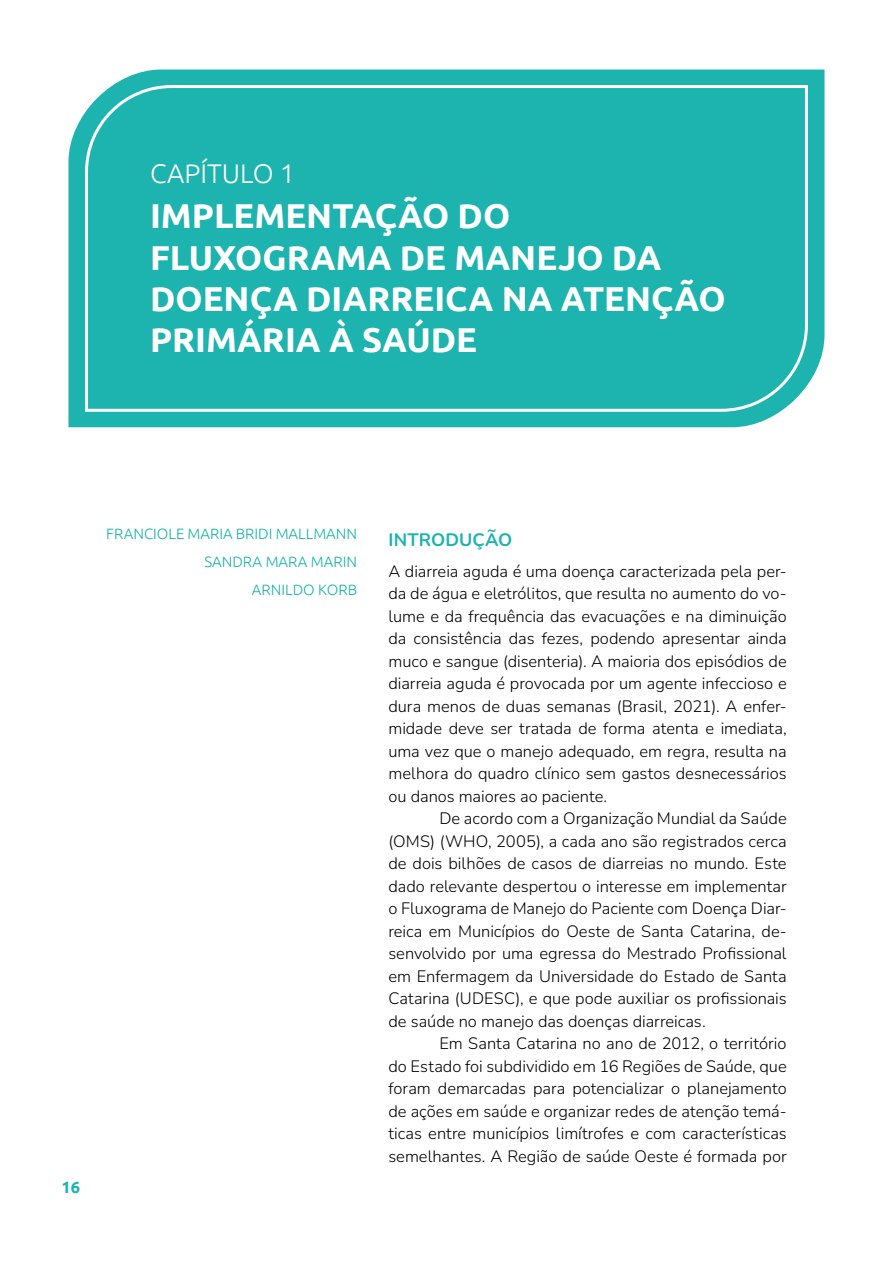
<style>
.page{position:relative;width:893px;height:1263px;background:#fff}
.page>*{position:absolute;margin:0;border:0;box-sizing:border-box;transform-origin:0 0}
.t1{font:700 34.5px/41.4px "Ubuntu";color:#fff}
.t2{font:300 27px "Ubuntu";color:#fff}
.t3{font:700 18px "Nunito";letter-spacing:.005em;color:#1db3ae}
.t4{font:300 16.5px/22.5px "Nunito";color:#000;text-align:justify}
.t5{font:700 16.5px "Ubuntu";color:#1db3ae}
.t6{font:300 15px/28px "Ubuntu";color:#1db3ae;text-align:right}
</style>
<div class="page">
<svg style="left:68px;top:70px;width:756px;height:357px;background:#34bbb6"></svg>
<div style="left:84px;top:84px;width:725px;height:329px;background:#1db3ae"></div>
<h2 class="t2" style="left:150px;top:157px;width:147px">CAPÍTULO 1</h2>
<h1 class="t1" style="left:150px;top:195px;width:577px">IMPLEMENTAÇÃO DO<br>FLUXOGRAMA DE MANEJO DA<br>DOENÇA DIARREICA NA ATENÇÃO<br>PRIMÁRIA À SAÚDE</h1>
<p class="t6" style="left:106px;top:519px;width:252px">FRANCIOLE MARIA BRIDI MALLMANN<br>SANDRA MARA MARIN<br>ARNILDO KORB</p>
<p class="t5" style="left:61px;top:1177px;width:20px">16</p>
<p class="t3" style="left:388px;top:526px;width:125px">INTRODUÇÃO</p>
<p class="t4" style="left:388px;top:559px;width:400px">A diarreia aguda é uma doença caracterizada pela per&shy;da de água e eletrólitos, que resulta no aumento do vo&shy;lume e da frequência das evacuações e na diminuição da consistência das fezes, podendo apresentar ainda muco e sangue (disenteria). A maioria dos episódios de diarreia aguda é provocada por um agente infeccioso e dura menos de duas semanas (Brasil, 2021). A enfer&shy;midade deve ser tratada de forma atenta e imediata, uma vez que o manejo adequado, em regra, resulta na melhora do quadro clínico sem gastos desnecessários ou danos maiores ao paciente.</p>
<p class="t4" style="left:388px;top:806px;width:400px;text-indent:51px">De acordo com a Organização Mundial da Saúde (OMS) (WHO, 2005), a cada ano são registrados cerca de dois bilhões de casos de diarreias no mundo. Este dado relevante despertou o interesse em implementar o Fluxograma de Manejo do Paciente com Doença Diar&shy;reica em Municípios do Oeste de Santa Catarina, de&shy;senvolvido por uma egressa do Mestrado Profissional em Enfermagem da Universidade do Estado de Santa Catarina (UDESC), e que pode auxiliar os profissionais de saúde no manejo das doenças diarreicas.</p>
<p class="t4" style="left:388px;top:1031px;width:400px;text-indent:51px">Em Santa Catarina no ano de 2012, o território do Estado foi subdividido em 16 Regiões de Saúde, que foram demarcadas para potencializar o planejamento de ações em saúde e organizar redes de atenção temá&shy;ticas entre municípios limítrofes e com características semelhantes. A Região de saúde Oeste é formada por</p>
</div>
